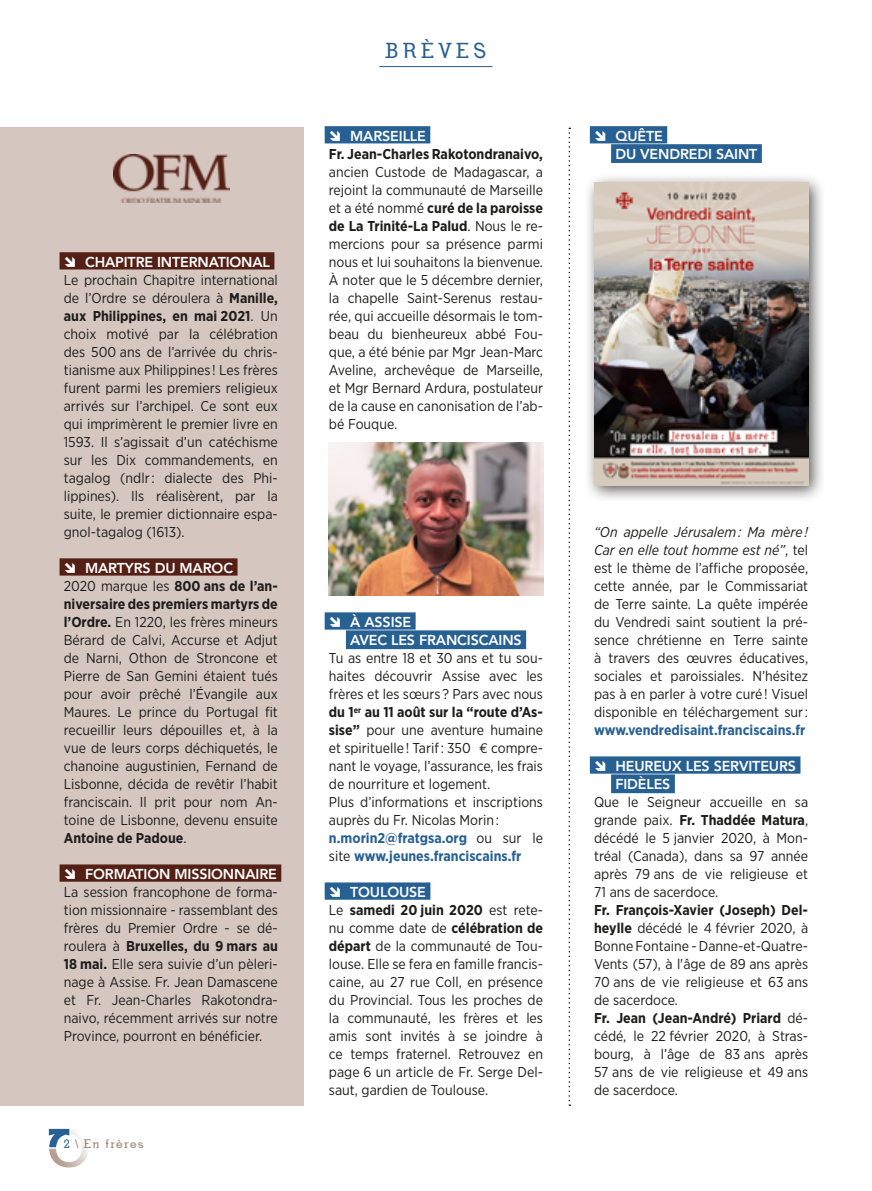
<style>
.page{position:relative;width:872px;height:1191px;background:#fff}
.page>*{position:absolute;margin:0;border:0;box-sizing:border-box;transform-origin:0 0}
.t1{font:21px "BDP Old Neo Regular";letter-spacing:.2em;color:#276093}
.t2{font:14.25px/18px "Gotham Narrow";color:#1d1d1b;text-align:justify}
.t3{font:800 14.25px/18px "Avenir";letter-spacing:-.01em;color:#fff}
.t4{font:700 14.25px "Gotham Narrow";color:#276093}
.t5{font:700 14.25px "Gotham Narrow";color:#1d1d1b}
.t6{font:12px "BDP Old Neo Regular";letter-spacing:.1em;color:#997b6b}
.s1{font-weight:700}
.s2{color:#276093}
.s3{font-family:"Euro Mono"}
.s4{font-weight:700;color:#276093}
.s5{font-style:italic}
</style>
<div class="page">
<svg style="left:49px;top:1128px;width:39px;height:39px"></svg>
<div style="left:0;top:128px;width:303px;height:978px;background:#d6c6c0"></div>
<hr style="left:379px;top:66px;width:113px;height:1px;background:#276093">
<div style="left:60px;top:252px;width:214px;height:17px;background:#542016"></div>
<div style="left:60px;top:558px;width:177px;height:17px;background:#542016"></div>
<div style="left:60px;top:864px;width:221px;height:17px;background:#542016"></div>
<div style="left:325px;top:126px;width:105px;height:17px;background:#276093"></div>
<div style="left:325px;top:612px;width:90px;height:17px;background:#276093"></div>
<div style="left:346px;top:630px;width:180px;height:19px;background:#276093"></div>
<div style="left:325px;top:882px;width:105px;height:17px;background:#276093"></div>
<div style="left:590px;top:126px;width:77px;height:17px;background:#276093"></div>
<div style="left:611px;top:144px;width:151px;height:19px;background:#276093"></div>
<div style="left:590px;top:756px;width:210px;height:17px;background:#276093"></div>
<div style="left:611px;top:774px;width:64px;height:19px;background:#276093"></div>
<img style="left:114px;top:154px;width:116px;height:49px">
<img style="left:329px;top:442px;width:214px;height:153px">
<div style="left:584px;top:172px;width:243px;height:332px;background:#1d1d1b;opacity:.75"></div>
<img style="left:594px;top:182px;width:214px;height:303px">
<svg style="left:568px;top:128px;width:2px;height:978px"></svg>
<p class="t3" style="left:85px;top:253px;width:186px">CHAPITRE INTERNATIONAL</p>
<p class="t2" style="left:64px;top:271px;width:216px">Le prochain Chapitre international de l’Ordre se déroulera à <span class="s1">Manille, aux Philippines, en mai 2021</span>. Un choix motivé par la célébration des 500 ans de l’arrivée du chris&shy;tianisme aux Philippines ! Les frères furent parmi les premiers religieux arrivés sur l’archipel. Ce sont eux qui imprimèrent le premier livre en 1593. Il s’agissait d’un catéchisme sur les Dix commandements, en tagalog (ndlr : dialecte des Phi&shy;lippines). Ils réalisèrent, par la suite, le premier dictionnaire espa&shy;gnol-tagalog (1613).</p>
<p class="t3" style="left:85px;top:559px;width:150px">MARTYRS DU MAROC</p>
<p class="t2" style="left:64px;top:577px;width:216px">2020 marque les <span class="s1">800 ans de l’an&shy;niversaire des premiers martyrs de l’Ordre.</span> En 1220, les frères mineurs Bérard de Calvi, Accurse et Adjut de Narni, Othon de Stroncone et Pierre de San Gemini étaient tués pour avoir prêché l’Évangile aux Maures. Le prince du Portugal fit recueillir leurs dépouilles et, à la vue de leurs corps déchiquetés, le chanoine augustinien, Fernand de Lisbonne, décida de revêtir l’habit franciscain. Il prit pour nom An&shy;toine de Lisbonne, devenu ensuite <span class="s1">Antoine de Padoue</span>.</p>
<p class="t3" style="left:85px;top:865px;width:193px">FORMATION MISSIONNAIRE</p>
<p class="t2" style="left:64px;top:883px;width:216px">La session francophone de forma&shy;tion missionnaire - rassemblant des frères du Premier Ordre - se dé&shy;roulera à <span class="s1">Bruxelles, du 9 mars au 18 mai.</span> Elle sera suivie d’un pèleri&shy;nage à Assise. Fr. Jean Damascene et Fr. Jean-Charles Rakotondra&shy;naivo, récemment arrivés sur notre Province, pourront en bénéficier.</p>
<p class="t6" style="left:64px;top:1136px;width:82px"><span class="s2">2</span> \ En frères</p>
<h1 class="t1" style="left:386px;top:37px;width:102px">BRÈVES</h1>
<p class="t3" style="left:350px;top:127px;width:77px">MARSEILLE</p>
<p class="t5" style="left:329px;top:145px;width:216px">Fr. Jean-Charles Rakotondranaivo,</p>
<p class="t2" style="left:329px;top:163px;width:216px">ancien Custode de Madagascar, a rejoint la communauté de Marseille et a été nommé <span class="s1">curé de la paroisse de La Trinité-La Palud</span>. Nous le re&shy;mercions pour sa présence parmi nous et lui souhaitons la bienvenue.<br>À noter que le 5 décembre dernier, la chapelle Saint-Serenus restau&shy;rée, qui accueille désormais le tom&shy;beau du bienheureux abbé Fou&shy;que, a été bénie par Mgr Jean-Marc Aveline, archevêque de Marseille, et Mgr Bernard Ardura, postulateur de la cause en canonisation de l’ab&shy;bé Fouque.</p>
<p class="t3" style="left:350px;top:613px;width:173px">À ASSISE<br>AVEC LES FRANCISCAINS</p>
<p class="t2" style="left:329px;top:649px;width:216px;text-align:left">Tu as entre 18 et 30 ans et tu sou&shy;haites découvrir Assise avec les frères et les sœurs ? Pars avec nous <span class="s1">du 1</span><sup>er</sup> <span class="s1">au 11 août sur la “route d’As&shy;sise”</span> pour une aventure humaine et spirituelle ! Tarif : 350 <span class="s3">€</span> compre&shy;nant le voyage, l’assurance, les frais de nourriture et logement.<br>Plus d’informations et inscriptions auprès du Fr. Nicolas Morin : <span class="s4">n.morin2@fratgsa.org</span> ou sur le site <span class="s4">www.jeunes.franciscains.fr</span></p>
<p class="t3" style="left:350px;top:883px;width:77px">TOULOUSE</p>
<p class="t2" style="left:329px;top:901px;width:216px">Le <span class="s1">samedi 20 juin 2020</span> est rete&shy;nu comme date de <span class="s1">célébration de départ</span> de la communauté de Tou&shy;louse. Elle se fera en famille francis&shy;caine, au 27 rue Coll, en présence du Provincial. Tous les proches de la communauté, les frères et les amis sont invités à se joindre à ce temps fraternel. Retrouvez en page 6 un article de Fr. Serge Del&shy;saut, gardien de Toulouse.</p>
<p class="t3" style="left:615px;top:127px;width:144px">QUÊTE<br>DU VENDREDI SAINT</p>
<p class="t2" style="left:594px;top:523px;width:216px"><span class="s5">“On appelle Jérusalem : Ma mère !<br>Car en elle tout homme est né”</span>, tel est le thème de l’affiche proposée, cette année, par le Commissariat de Terre sainte. La quête impérée du Vendredi saint soutient la pré&shy;sence chrétienne en Terre sainte à travers des œuvres éducatives, sociales et paroissiales. N’hésitez pas à en parler à votre curé ! Visuel disponible en téléchargement sur :</p>
<p class="t4" style="left:594px;top:721px;width:213px">www.vendredisaint.franciscains.fr</p>
<p class="t3" style="left:615px;top:757px;width:182px">HEUREUX LES SERVITEURS<br>FIDÈLES</p>
<p class="t2" style="left:594px;top:793px;width:216px">Que le Seigneur accueille en sa grande paix. <span class="s1">Fr. Thaddée Matura</span>, décédé le 5 janvier 2020, à Mon&shy;tréal (Canada), dans sa 97 année après 79 ans de vie religieuse et 71 ans de sacerdoce.</p>
<p class="t2" style="left:594px;top:901px;width:216px;text-align:left"><span class="s1">Fr. François-Xavier (Joseph) Del&shy;heylle</span> décédé le 4 février 2020, à<br>Bonne Fontaine - Danne-et-Quatre-<br>Vents (57), à l'âge de 89 ans après<br>70 ans de vie religieuse et 63 ans de sacerdoce.<br><span class="s1">Fr. Jean (Jean-André) Priard</span> dé&shy;cédé, le 22 février 2020, à Stras&shy;bourg, à l’âge de 83 ans après<br>57 ans de vie religieuse et 49 ans de sacerdoce.</p>
</div>
